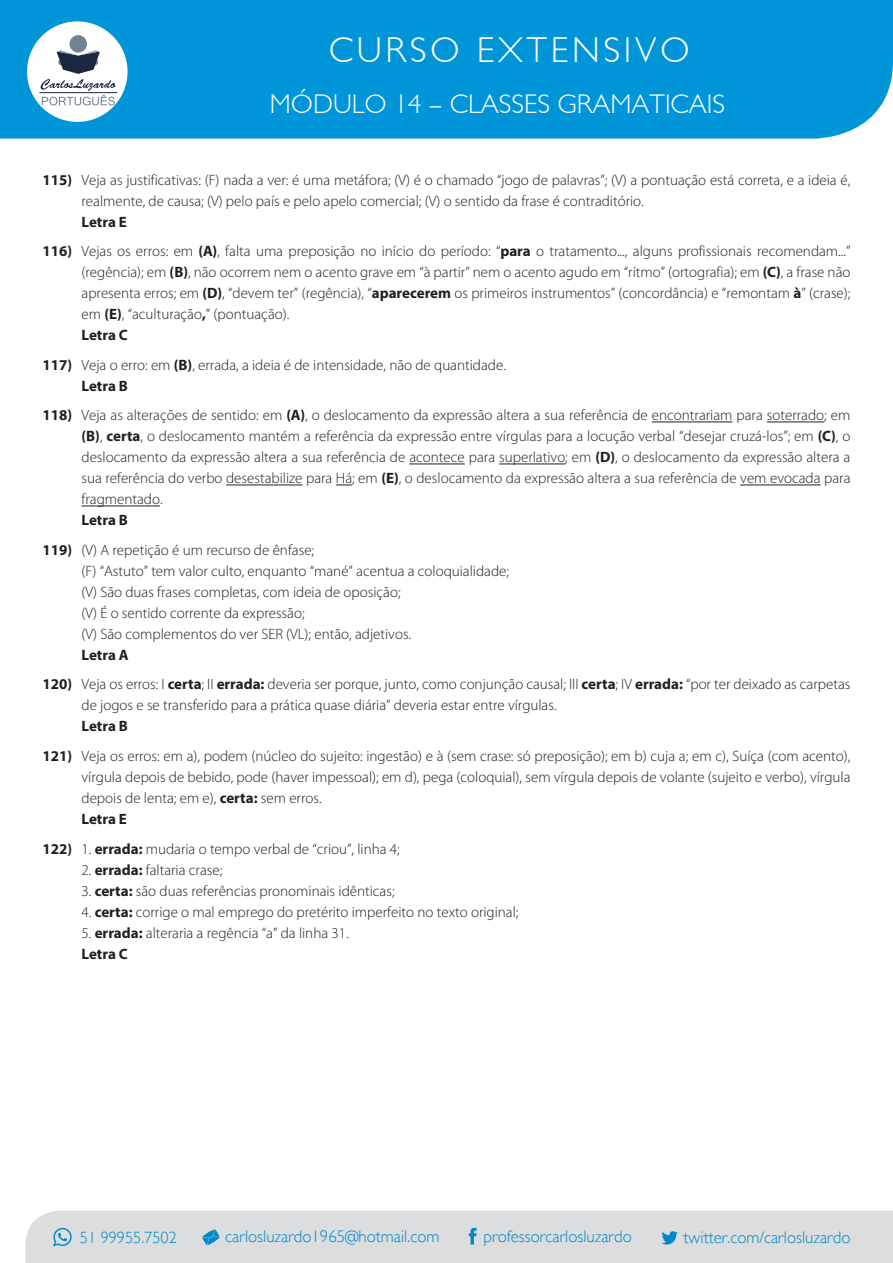
<style>
.page{position:relative;width:893px;height:1263px;background:#fff}
.page>*{position:absolute;margin:0;border:0;box-sizing:border-box;transform-origin:0 0}
.t1{font:300 36px "Gill Sans";letter-spacing:.1em;color:#fff}
.t2{font:300 27px "Gill Sans";color:#fff}
.t3{font:300 16.8px "Gill Sans";color:#0088c7}
.t4{font:300 16.2px "Gill Sans";color:#0088c7}
.texto{font:300 15px/21px "Myriad Pro";color:#231f20;text-align:justify}
.texto-2{font:700 15px "Myriad Pro";letter-spacing:-.005em;color:#231f20}
.s1{font-weight:700}
</style>
<div class="page">
<div style="left:0;top:0;width:893px;height:139px;background:#0095d9"></div>
<div style="left:27px;top:21px;width:101px;height:101px;background:#fff;border-radius:50%"></div>
<div style="left:69px;top:35px;width:18px;height:18px;background:#6f8490;border-radius:50%"></div>
<svg style="left:41px;top:50px;width:75px;height:55px"></svg>
<div style="left:26px;top:1210px;width:867px;height:53px;background:#dcdddf"></div>
<svg style="left:202px;top:1229px;width:18px;height:16px"></svg>
<svg style="left:469px;top:1228px;width:8px;height:16px"></svg>
<svg style="left:661px;top:1231px;width:17px;height:13px"></svg>
<svg style="left:53px;top:1228px;width:19px;height:18px"></svg>
<hr style="left:652px;top:422px;width:80px;height:1px;background:#231f20">
<hr style="left:767px;top:422px;width:57px;height:1px;background:#231f20">
<hr style="left:409px;top:464px;width:56px;height:1px;background:#231f20">
<hr style="left:499px;top:464px;width:66px;height:1px;background:#231f20">
<hr style="left:226px;top:485px;width:77px;height:1px;background:#231f20">
<svg style="left:336px;top:485px;width:16px;height:1px"></svg>
<hr style="left:740px;top:485px;width:81px;height:1px;background:#231f20">
<hr style="left:82px;top:506px;width:78px;height:1px;background:#231f20">
<h1 class="t1" style="left:329px;top:29px;width:362px">CURSO EXTENSIVO</h1>
<h2 class="t2" style="left:270px;top:88px;width:457px">MÓDULO 14 – CLASSES GRAMATICAIS</h2>
<p class="texto" style="left:82px;top:170px;width:770px;text-indent:-39px"><span class="s1">115)</span> Veja as justificativas: (F) nada a ver: é uma metáfora; (V) é o chamado “jogo de palavras”; (V) a pontuação está correta, e a ideia é, realmente, de causa; (V) pelo país e pelo apelo comercial; (V) o sentido da frase é contraditório.</p>
<p class="texto-2" style="left:82px;top:212px;width:47px">Letra E</p>
<p class="texto" style="left:82px;top:241px;width:770px;text-indent:-39px"><span class="s1">116)</span> Vejas os erros: em <span class="s1">(A)</span>, falta uma preposição no início do período: “<span class="s1">para</span> o tratamento..., alguns profissionais recomendam...” (regência); em <span class="s1">(B)</span>, não ocorrem nem o acento grave em “à partir” nem o acento agudo em “rítmo” (ortografia); em <span class="s1">(C)</span>, a frase não apresenta erros; em <span class="s1">(D)</span>, “devem ter” (regência), “<span class="s1">aparecerem</span> os primeiros instrumentos” (concordância) e “remontam <span class="s1">à</span>” (crase); em <span class="s1">(E)</span>, “aculturação<span class="s1">,</span>” (pontuação).</p>
<p class="texto-2" style="left:82px;top:326px;width:48px">Letra C</p>
<p class="texto" style="left:43px;top:355px;width:465px"><span class="s1">117)</span> Veja o erro: em <span class="s1">(B)</span>, errada, a ideia é de intensidade, não de quantidade.</p>
<p class="texto-2" style="left:82px;top:376px;width:48px">Letra B</p>
<p class="texto" style="left:82px;top:405px;width:770px;text-indent:-39px"><span class="s1">118)</span> Veja as alterações de sentido: em <span class="s1">(A)</span>, o deslocamento da expressão altera a sua referência de encontrariam para soterrado; em <span class="s1">(B)</span>, <span class="s1">certa</span>, o deslocamento mantém a referência da expressão entre vírgulas para a locução verbal “desejar cruzá-los”; em <span class="s1">(C)</span>, o deslocamento da expressão altera a sua referência de acontece para superlativo; em <span class="s1">(D)</span>, o deslocamento da expressão altera a sua referência do verbo desestabilize para Há; em <span class="s1">(E)</span>, o deslocamento da expressão altera a sua referência de vem evocada para fragmentado.</p>
<p class="texto-2" style="left:82px;top:511px;width:48px">Letra B</p>
<p class="texto" style="left:43px;top:540px;width:273px"><span class="s1">119)</span> (V) A repetição é um recurso de ênfase;</p>
<p class="texto" style="left:82px;top:561px;width:429px">(F) “Astuto” tem valor culto, enquanto “mané” acentua a coloquialidade;</p>
<p class="texto" style="left:82px;top:582px;width:321px">(V) São duas frases completas, com ideia de oposição;</p>
<p class="texto" style="left:82px;top:603px;width:225px">(V) É o sentido corrente da expressão;</p>
<p class="texto" style="left:82px;top:624px;width:331px">(V) São complementos do ver SER (VL); então, adjetivos.</p>
<p class="texto-2" style="left:82px;top:645px;width:49px">Letra A</p>
<p class="texto" style="left:82px;top:674px;width:770px;text-indent:-39px"><span class="s1">120)</span> Veja os erros: I <span class="s1">certa</span>; II <span class="s1">errada:</span> deveria ser porque, junto, como conjunção causal; III <span class="s1">certa</span>; IV <span class="s1">errada:</span> “por ter deixado as carpetas de jogos e se transferido para a prática quase diária” deveria estar entre vírgulas.</p>
<p class="texto-2" style="left:82px;top:717px;width:48px">Letra B</p>
<p class="texto" style="left:82px;top:746px;width:770px;text-indent:-39px"><span class="s1">121)</span> Veja os erros: em a), podem (núcleo do sujeito: ingestão) e à (sem crase: só preposição); em b) cuja a; em c), Suíça (com acento), vírgula depois de bebido, pode (haver impessoal); em d), pega (coloquial), sem vírgula depois de volante (sujeito e verbo), vírgula depois de lenta; em e), <span class="s1">certa:</span> sem erros.</p>
<p class="texto-2" style="left:82px;top:809px;width:47px">Letra E</p>
<p class="texto" style="left:43px;top:838px;width:359px"><span class="s1">122)</span> 1. <span class="s1">errada:</span> mudaria o tempo verbal de “criou”, linha 4;</p>
<p class="texto" style="left:82px;top:859px;width:142px">2. <span class="s1">errada:</span> faltaria crase;</p>
<p class="texto" style="left:82px;top:880px;width:315px">3. <span class="s1">certa:</span> são duas referências pronominais idênticas;</p>
<p class="texto" style="left:82px;top:901px;width:438px">4. <span class="s1">certa:</span> corrige o mal emprego do pretérito imperfeito no texto original;</p>
<p class="texto" style="left:82px;top:922px;width:269px">5. <span class="s1">errada:</span> alteraria a regência “a” da linha 31.</p>
<p class="texto-2" style="left:82px;top:944px;width:48px">Letra C</p>
<p class="t4" style="left:80px;top:1228px;width:98px">51 99955.7502</p>
<p class="t3" style="left:225px;top:1226px;width:216px">carlosluzardo1965@hotmail.com</p>
<p class="t3" style="left:484px;top:1226px;width:150px">professorcarlosluzardo</p>
<p class="t3" style="left:684px;top:1227px;width:168px">twitter.com/carlosluzardo</p>
</div>
